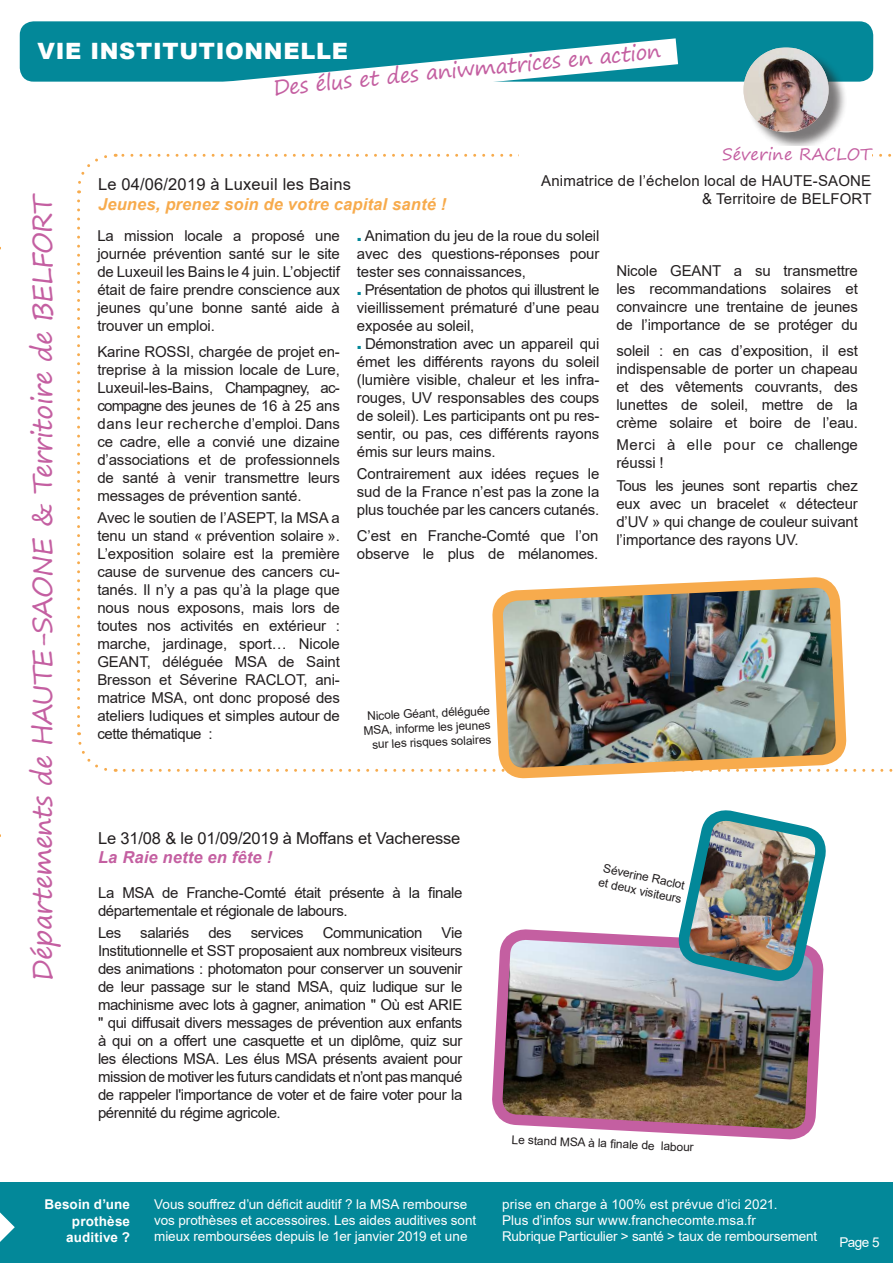
<style>
.page{position:relative;width:893px;height:1263px;background:#fff}
.page>*{position:absolute;margin:0;border:0;box-sizing:border-box;transform-origin:0 0}
.t1{font:27px "Segoe Print";letter-spacing:-.03em;color:#c45fa1}
.t2{font:900 22.5px "Arial";letter-spacing:.03em;color:#fff}
.t3{font:21px "Segoe Print";color:#c45fa1}
.t4{font:18px "Arial";color:#fff}
.t5{font:16.5px "Arial";letter-spacing:-.01em;color:#231f20}
.t6{font:italic 700 16.5px "Arial";letter-spacing:.01em;color:#f7ab4d}
.t7{font:16.5px "Arial";letter-spacing:.01em;color:#231f20}
.t8{font:italic 700 16.5px "Arial";letter-spacing:.01em;color:#c45fa1}
.t9{font:16.5px "Segoe Print";letter-spacing:.01em;color:#c45fa1}
.t10{font:15px/18px "Arial";letter-spacing:-.01em;color:#231f20;text-align:justify}
.t11{font:15px/18px "Arial";letter-spacing:-.03em;color:#231f20}
.t12{font:15px/18px "Arial";letter-spacing:.01em;color:#231f20;text-align:right}
.t13{font:13.5px/16.2px "Arial";letter-spacing:-.005em;color:#fff}
.t14{font:700 13.5px/16.2px "Arial";letter-spacing:.015em;color:#fff;text-align:right}
.t15{font:12px/14.4px "Arial";color:#231f20;text-align:right}
.s1{font-weight:900;color:#038899}
</style>
<div class="page">
<div style="left:20px;top:21px;width:853px;height:61px;background:#038899;border-radius:14px"></div>
<svg style="left:195px;top:38px;width:483px;height:44px"></svg>
<div style="left:746px;top:50px;width:101px;height:101px;background:#231f20;opacity:.6"></div>
<img style="left:743px;top:48px;width:86px;height:73px">
<svg style="left:77px;top:155px;width:30px;height:38px"></svg>
<svg style="left:77px;top:201px;width:39px;height:571px"></svg>
<svg style="left:124px;top:769px;width:769px;height:3px"></svg>
<svg style="left:115px;top:154px;width:777px;height:3px"></svg>
<div style="left:519px;top:146px;width:352px;height:67px;background:#fff"></div>
<div style="left:0;top:1182px;width:893px;height:81px;background:#038899"></div>
<svg style="left:0;top:1212px;width:15px;height:30px"></svg>
<img style="left:492px;top:929px;width:331px;height:211px">
<img style="left:494px;top:121px;width:351px;height:653px">
<img style="left:672px;top:810px;width:154px;height:178px">
<p class="t4" style="left:72px;top:33px;width:173px">La MSA vous informe</p>
<h2 class="t2" style="left:38px;top:42px;width:312px">VIE INSTITUTIONNELLE</h2>
<h3 class="t3" style="left:272px;top:75px;width:391px;rotate:-5deg">Des élus et des aniwmatrices en action</h3>
<h1 class="t1" style="left:29px;top:981px;width:789px;rotate:-90deg">Départements de HAUTE-SAONE &amp; Territoire de BELFORT</h1>
<p class="t9" style="left:722px;top:146px;width:151px">Séverine RACLOT</p>
<p class="t12" style="left:541px;top:173px;width:332px">Animatrice de l’échelon local de HAUTE-SAONE &amp; Territoire de BELFORT</p>
<p class="t7" style="left:98px;top:178px;width:254px">Le 04/06/2019 à Luxeuil les Bains</p>
<p class="t6" style="left:98px;top:193px;width:350px">Jeunes, prenez soin de votre capital santé !</p>
<p class="t10" style="left:97px;top:228px;width:244px">La mission locale a proposé une journée prévention santé sur le site de Luxeuil les Bains le 4 juin. L’objectif était de faire prendre conscience aux jeunes qu’une bonne santé aide à trouver un emploi.</p>
<p class="t10" style="left:97px;top:344px;width:244px">Karine ROSSI, chargée de projet en&shy;treprise à la mission locale de Lure, Luxeuil-les-Bains, Champagney, ac&shy;compagne des jeunes de 16 à 25 ans dans leur recherche d’emploi. Dans ce cadre, elle a convié une dizaine d’associations et de professionnels de santé à venir transmettre leurs messages de prévention santé.</p>
<p class="t10" style="left:97px;top:510px;width:244px">Avec le soutien de l’ASEPT, la MSA a tenu un stand « prévention solaire ».<br>L’exposition solaire est la première cause de survenue des cancers cu&shy;tanés. Il n’y a pas qu’à la plage que nous nous exposons, mais lors de toutes nos activités en extérieur : marche, jardinage, sport… Nicole GEANT, déléguée MSA de Saint Bresson et Séverine RACLOT, ani&shy;matrice MSA, ont donc proposé des ateliers ludiques et simples autour de cette thématique :</p>
<p class="t10" style="left:357px;top:228px;width:244px;text-align:left"><span class="s1">.</span> Animation du jeu de la roue du soleil avec des questions-réponses pour tester ses connaissances,<br><span class="s1">.</span> Présentation de photos qui illustrent le vieillissement prématuré d’une peau exposée au soleil,<br><span class="s1">.</span> Démonstration avec un appareil qui émet les diférents rayons du soleil (lumière visible, chaleur et les infra&shy;rouges, UV responsables des coups de soleil). Les participants ont pu res&shy;sentir, ou pas, ces diférents rayons émis sur leurs mains.</p>
<p class="t10" style="left:357px;top:466px;width:244px">Contrairement aux idées reçues le sud de la France n’est pas la zone la plus touchée par les cancers cutanés.</p>
<p class="t10" style="left:357px;top:528px;width:243px">C’est en Franche-Comté que l’on observe le plus de mélanomes.</p>
<p class="t10" style="left:616px;top:263px;width:243px">Nicole GEANT a su transmettre les recommandations solaires et convaincre une trentaine de jeunes de l’importance de se protéger du</p>
<p class="t10" style="left:616px;top:343px;width:243px">soleil : en cas d’exposition, il est indispensable de porter un chapeau et des vêtements couvrants, des lunettes de soleil, mettre de la crème solaire et boire de l’eau.</p>
<p class="t10" style="left:616px;top:437px;width:243px">Merci à elle pour ce challenge réussi !</p>
<p class="t10" style="left:616px;top:478px;width:243px">Tous les jeunes sont repartis chez eux avec un bracelet « détecteur d’UV » qui change de couleur suivant l’importance des rayons UV.</p>
<p class="t15" style="left:362px;top:710px;width:129px;rotate:-3deg">Nicole Géant, déléguée<br>MSA, informe les jeunes sur les risques solaires</p>
<p class="t5" style="left:98px;top:826px;width:364px">Le 31/08 &amp; le 01/09/2019 à Mofans et Vacheresse</p>
<p class="t8" style="left:98px;top:846px;width:176px">La Raie nette en fête !</p>
<p class="t11" style="left:98px;top:883px;width:366px">La MSA de Franche-Comté était présente à la inale départementale et régionale de labours.</p>
<p class="t10" style="left:98px;top:925px;width:25px">Les</p>
<p class="t10" style="left:140px;top:925px;width:51px">salariés</p>
<p class="t10" style="left:208px;top:925px;width:25px">des</p>
<p class="t10" style="left:251px;top:925px;width:55px">services</p>
<p class="t10" style="left:323px;top:925px;width:101px">Communication</p>
<p class="t10" style="left:98px;top:925px;width:366px;text-indent:343px">Vie Institutionnelle et SST proposaient aux nombreux visiteurs des animations : photomaton pour conserver un souvenir de leur passage sur le stand MSA, quiz ludique sur le machinisme avec lots à gagner, animation " Où est ARIE " qui difusait divers messages de prévention aux enfants à qui on a ofert une casquette et un diplôme, quiz sur les élections MSA. Les élus MSA présents avaient pour mission de motiver les futurs candidats et n’ont pas manqué de rappeler l'importance de voter et de faire voter pour la pérennité du régime agricole.</p>
<p class="t15" style="left:603px;top:862px;width:86px;text-align:left;rotate:12deg">Séverine Raclot et deux visiteurs</p>
<p class="t15" style="left:512px;top:1131px;width:184px;rotate:3deg">Le stand MSA à la i nale de labour</p>
<p class="t14" style="left:44px;top:1198px;width:87px">Besoin d’une prothèse auditive ?</p>
<p class="t13" style="left:154px;top:1196px;width:324px">Vous soufrez d’un déicit auditif ? la MSA rembourse vos prothèses et accessoires. Les aides auditives sont mieux remboursées depuis le 1er janvier 2019 et une</p>
<p class="t13" style="left:502px;top:1197px;width:316px">prise en charge à 100% est prévue d’ici 2021.<br>Plus d’infos sur www.franchecomte.msa.fr<br>Rubrique Particulier &gt; santé &gt; taux de remboursement</p>
<p class="t13" style="left:839px;top:1235px;width:42px">Page 5</p>
</div>
